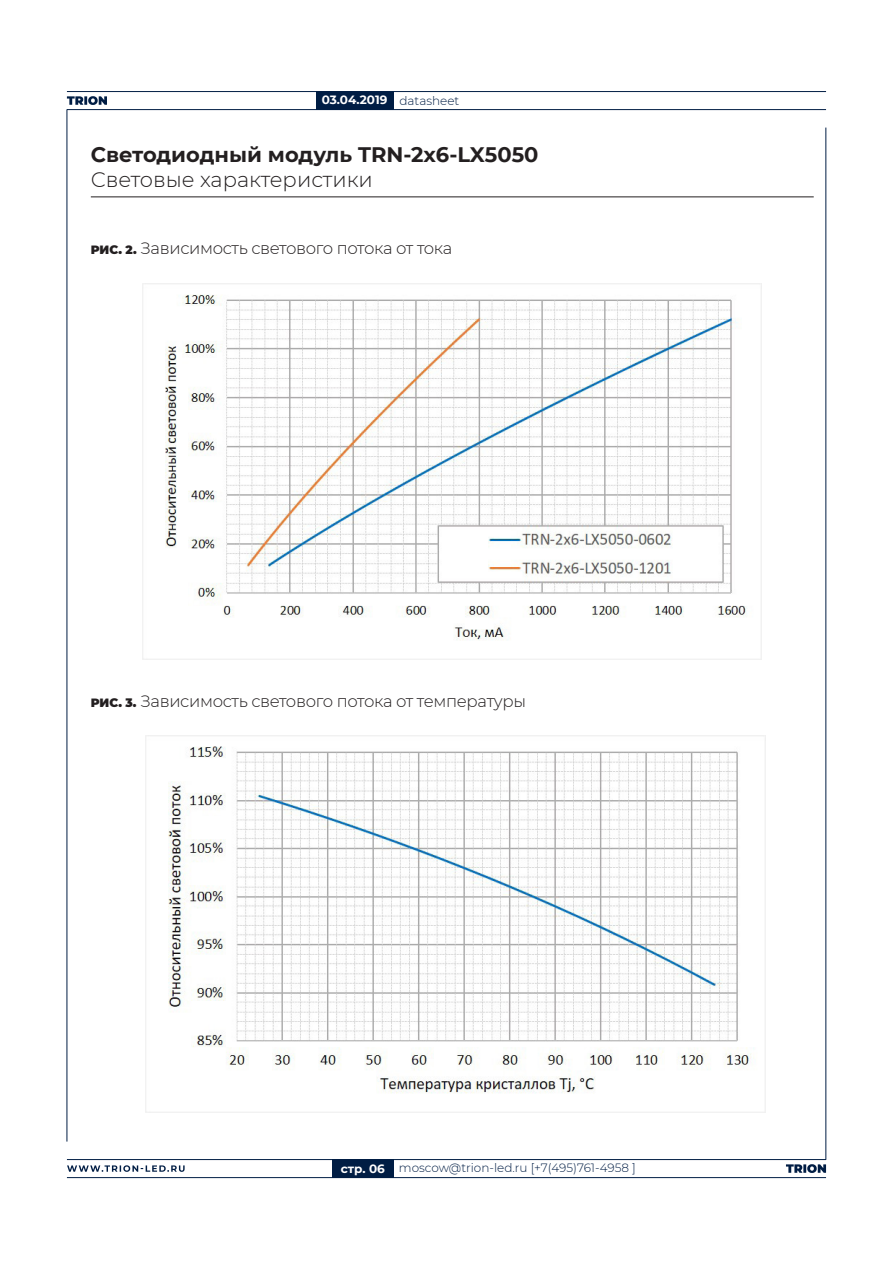
<style>
.page{position:relative;width:893px;height:1263px;background:#fff}
.page>*{position:absolute;margin:0;border:0;box-sizing:border-box;transform-origin:0 0}
.t1{font:700 21px "Montserrat";color:#231f20}
.t2{font:300 21px "Montserrat";color:#231f20}
.t3{font:300 16.5px "Montserrat";letter-spacing:-.02em;color:#231f20}
.t4{font:300 12px "Montserrat";color:#001d44}
.t5{font:700 12px "Montserrat";color:#fff}
.s1{font-weight:900;font-size:12px}
.s2{font-weight:700;color:#fff}
</style>
<div class="page">
<hr style="left:67px;top:91px;width:759px;height:1px;background:#001d44">
<hr style="left:67px;top:109px;width:759px;height:1px;background:#001d44">
<svg style="left:67px;top:96px;width:40px;height:9px"></svg>
<div style="left:316px;top:92px;width:78px;height:18px;background:#001d44"></div>
<hr style="left:67px;top:109px;width:1px;height:1032px;background:#001d44">
<hr style="left:67px;top:1159px;width:759px;height:1px;background:#001d44">
<hr style="left:67px;top:1177px;width:759px;height:1px;background:#001d44">
<hr style="left:826px;top:128px;width:1px;height:1032px;background:#001d44">
<div style="left:332px;top:1159px;width:62px;height:18px;background:#001d44"></div>
<svg style="left:786px;top:1164px;width:40px;height:9px"></svg>
<svg style="left:67px;top:1165px;width:118px;height:7px"></svg>
<hr style="left:91px;top:197px;width:723px;height:1px;background:#231f20">
<img style="left:143px;top:283px;width:619px;height:377px">
<img style="left:146px;top:746px;width:608px;height:366px">
<p class="t5" style="left:322px;top:91px;width:67px">03.04.2019</p>
<p class="t4" style="left:399px;top:93px;width:61px">datasheet</p>
<p class="t1" style="left:91px;top:139px;width:449px">Светодиодный модуль TRN-2x6-LX5050</p>
<p class="t2" style="left:91px;top:165px;width:284px">Световые характеристики</p>
<p class="t3" style="left:91px;top:237px;width:363px"><span class="s1">РИС. 2.</span> Зависимость светового потока от тока</p>
<p class="t3" style="left:91px;top:690px;width:437px"><span class="s1">РИС. 3.</span> Зависимость светового потока от температуры</p>
<p class="t4" style="left:341px;top:1160px;width:297px"><span class="s2">стр. 06</span> moscow@trion-led.ru [+7(495)761-4958 ]</p>
</div>
